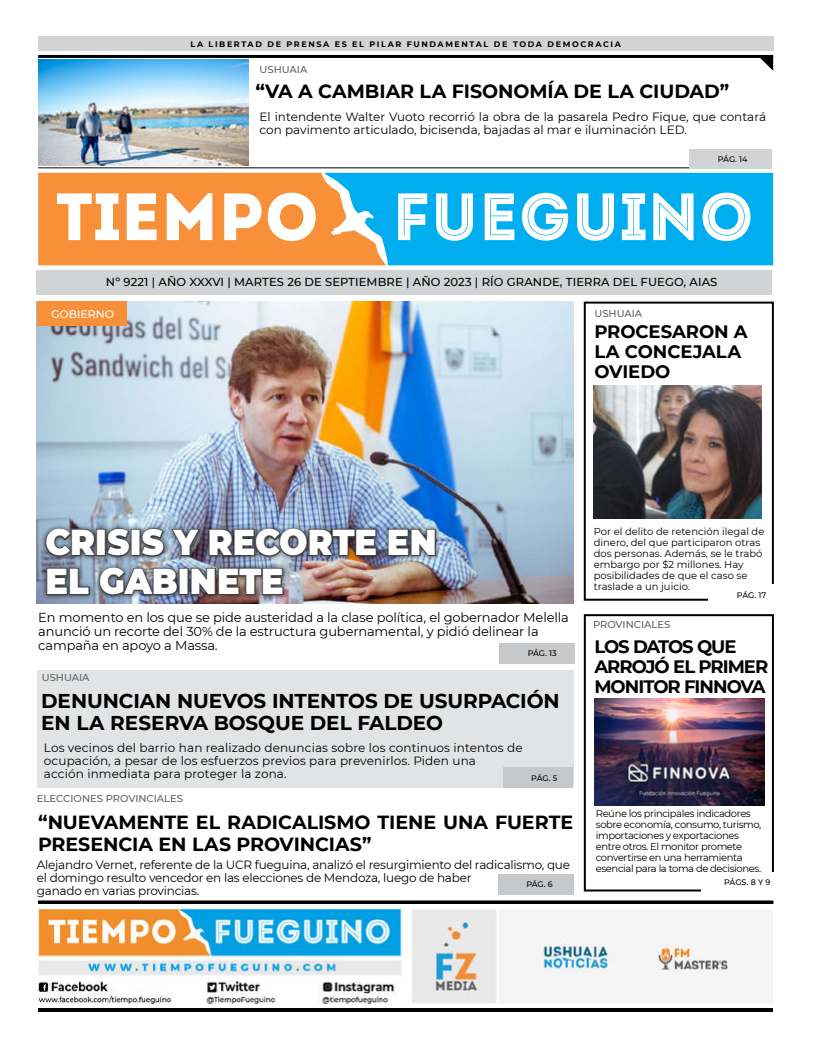
<style>
.page{position:relative;width:820px;height:1049px;background:#fff}
.page>*{position:absolute;margin:0;border:0;box-sizing:border-box;transform-origin:0 0}
.t1{font:900 36px/39px "Montserrat";letter-spacing:.005em;color:#fff;scale:.93 1}
.t2{font:700 20px/22px "Montserrat";letter-spacing:-.005em;color:#000}
.t3{font:700 19px/22px "Montserrat";letter-spacing:-.005em;color:#000}
.t4{font:700 18px/20px "Montserrat";letter-spacing:-.05em;color:#000}
.t5{font:700 18px/20px "Montserrat";letter-spacing:-.005em;color:#000}
.t6{font:13px/14px "Montserrat";letter-spacing:-.01em;color:#000}
.t7{font:12px/13px "Montserrat";color:#000}
.t8{font:12px/13px "Montserrat";letter-spacing:-.02em;color:#000}
.t9{font:500 11.5px "Montserrat";letter-spacing:.01em;color:#000}
.t10{font:500 11px "Montserrat";color:#fff}
.t11{font:10px/11px "Montserrat";letter-spacing:-.04em;color:#000}
.t12{font:10px/11px "Montserrat";color:#000}
.t13{font:500 10px "Montserrat";color:#616161}
.t14{font:700 8px "Montserrat";letter-spacing:.2em;color:#000}
.t15{font:500 8px "Montserrat";letter-spacing:-.01em;color:#000}
</style>
<div class="page">
<img style="left:37px;top:302px;width:536px;height:301px">
<img style="left:37px;top:909px;width:735px;height:95px">
<hr style="left:38px;top:1008px;width:734px;height:4px;background:#000">
<hr style="left:38px;top:901px;width:734px;height:3px;background:#000">
<div style="left:583px;top:614px;width:190px;height:277px;border:2px solid #000"></div>
<div style="left:583px;top:302px;width:190px;height:299px;border:2px solid #000"></div>
<div style="left:37px;top:670px;width:536px;height:118px;background:#e2e3e4"></div>
<hr style="left:38px;top:55px;width:734px;height:3px;background:#000">
<svg style="left:757px;top:57px;width:15px;height:13px"></svg>
<div style="left:37px;top:270px;width:734px;height:25px;background:#d1d3d4"></div>
<div style="left:701px;top:872px;width:72px;height:27px;background:#fff"></div>
<div style="left:38px;top:37px;width:734px;height:14px;background:#d1d3d4"></div>
<svg style="left:38px;top:173px;width:286px;height:92px"></svg>
<svg style="left:324px;top:173px;width:448px;height:92px;fill:#00aeef"></svg>
<div style="left:502px;top:767px;width:70px;height:21px;background:#c7c8ca"></div>
<div style="left:708px;top:584px;width:65px;height:20px;background:#fff"></div>
<hr style="left:38px;top:167px;width:733px;height:1px;background:#000">
<div style="left:689px;top:149px;width:82px;height:19px;background:#d1d3d4"></div>
<div style="left:497px;top:874px;width:76px;height:20px;background:#c7c8ca"></div>
<div style="left:499px;top:643px;width:75px;height:20px;background:#c7c8ca"></div>
<img style="left:38px;top:60px;width:210px;height:106px">
<div style="left:40px;top:523px;width:400px;height:78px;background:#000;opacity:.75"></div>
<svg style="left:44px;top:527px;width:54px;height:31px;background:#4e555e"></svg>
<div style="left:96px;top:529px;width:10px;height:27px;border:2px solid #474140"></div>
<svg style="left:105px;top:527px;width:26px;height:31px"></svg>
<div style="left:131px;top:529px;width:9px;height:27px;border:2px solid #474140"></div>
<svg style="left:140px;top:527px;width:61px;height:31px;background:#5d636e"></svg>
<img style="left:207px;top:527px;width:170px;height:31px">
<svg style="left:387px;top:528px;width:50px;height:29px"></svg>
<svg style="left:45px;top:567px;width:46px;height:29px"></svg>
<svg style="left:98px;top:566px;width:81px;height:31px;background:#515760"></svg>
<div style="left:179px;top:568px;width:10px;height:27px;border:2px solid #474140"></div>
<svg style="left:190px;top:567px;width:94px;height:29px;background:#4b4647"></svg>
<div style="left:37px;top:302px;width:89px;height:24px;background:#f79039"></div>
<img style="left:593px;top:386px;width:168px;height:133px">
<img style="left:594px;top:699px;width:170px;height:106px">
<p class="t14" style="left:190px;top:40px;width:431px">LA LIBERTAD DE PRENSA ES EL PILAR FUNDAMENTAL DE TODA DEMOCRACIA</p>
<p class="t13" style="left:259px;top:64px;width:49px">USHUAIA</p>
<h3 class="t3" style="left:255px;top:80px;width:475px">“VA A CAMBIAR LA FISONOMÍA DE LA CIUDAD”</h3>
<p class="t7" style="left:259px;top:111px;width:508px">El intendente Walter Vuoto recorrió la obra de la pasarela Pedro Fique, que contará con pavimento articulado, bicisenda, bajadas al mar e iluminación LED.</p>
<p class="t15" style="left:717px;top:155px;width:31px">PÁG. 14</p>
<p class="t9" style="left:106px;top:276px;width:612px">Nº 9221 | AÑO XXXVI | MARTES 26 DE SEPTIEMBRE | AÑO 2023 | RÍO GRANDE, TIERRA DEL FUEGO, AIAS</p>
<p class="t10" style="left:51px;top:308px;width:65px">GOBIERNO</p>
<p class="t13" style="left:594px;top:308px;width:49px">USHUAIA</p>
<h3 class="t5" style="left:594px;top:321px;width:155px">PROCESARON A<br>LA CONCEJALA<br>OVIEDO</h3>
<h1 class="t1" style="left:45px;top:523px;width:422px">CRISIS Y RECORTE EN<br>EL GABINETE</h1>
<p class="t6" style="left:38px;top:611px;width:532px">En momento en los que se pide austeridad a la clase política, el gobernador Melella anunció un recorte del 30% de la estructura gubernamental, y pidió delinear la campaña en apoyo a Massa.</p>
<p class="t15" style="left:527px;top:649px;width:30px">PÁG. 13</p>
<p class="t13" style="left:42px;top:672px;width:49px">USHUAIA</p>
<h2 class="t2" style="left:41px;top:689px;width:520px">DENUNCIAN NUEVOS INTENTOS DE USURPACIÓN<br>EN LA RESERVA BOSQUE DEL FALDEO</h2>
<p class="t7" style="left:44px;top:741px;width:480px">Los vecinos del barrio han realizado denuncias sobre los continuos intentos de ocupación, a pesar de los esfuerzos previos para prevenirlos. Piden una<br>acción inmediata para proteger la zona.</p>
<h3 class="t3" style="left:38px;top:811px;width:536px">“NUEVAMENTE EL RADICALISMO TIENE UNA FUERTE<br>PRESENCIA EN LAS PROVINCIAS”</h3>
<p class="t15" style="left:531px;top:774px;width:28px">PÁG. 5</p>
<p class="t13" style="left:37px;top:793px;width:148px">ELECCIONES PROVINCIALES</p>
<p class="t8" style="left:37px;top:858px;width:534px">Alejandro Vernet, referente de la UCR fueguina, analizó el resurgimiento del radicalismo, que el domingo resulto vencedor en las elecciones de Mendoza, luego de haber<br>ganado en varias provincias.</p>
<p class="t15" style="left:526px;top:880px;width:28px">PÁG. 6</p>
<p class="t12" style="left:593px;top:526px;width:172px">Por el delito de retención ilegal de dinero, del que participaron otras dos personas. Además, se le trabó embargo por $2 millones. Hay posibilidades de que el caso se traslade a un juicio.</p>
<p class="t15" style="left:736px;top:591px;width:31px">PÁG. 17</p>
<p class="t13" style="left:592px;top:619px;width:79px">PROVINCIALES</p>
<h3 class="t4" style="left:594px;top:636px;width:175px">LOS DATOS QUE<br>ARROJÓ EL PRIMER<br>MONITOR FINNOVA</h3>
<p class="t11" style="left:595px;top:809px;width:167px">Reúne los principales indicadores sobre economía, consumo, turismo, importaciones y exportaciones entre otros. El monitor promete convertirse en una herramienta esencial para la toma de decisiones.</p>
<p class="t15" style="left:724px;top:878px;width:48px">PÁGS. 8 Y 9</p>
</div>
